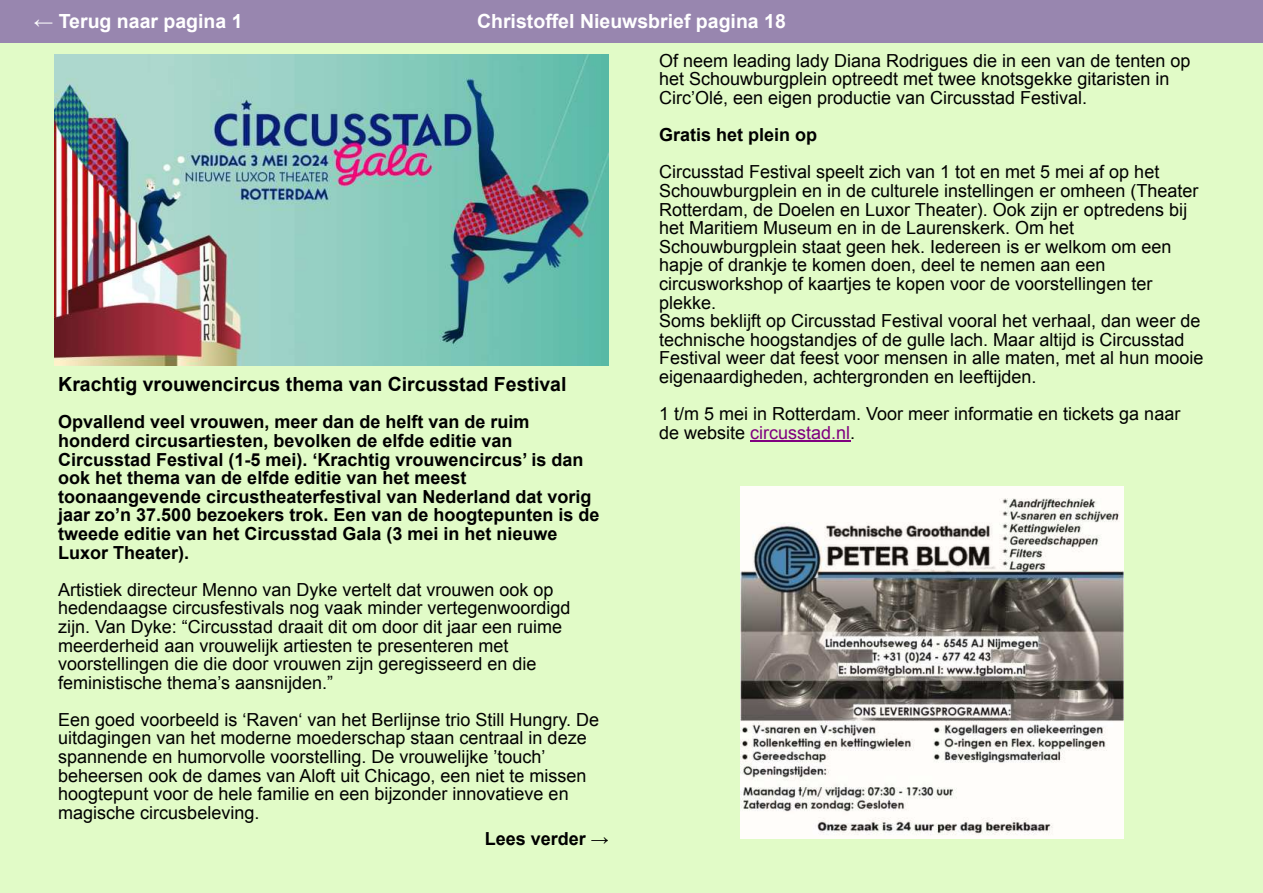
<style>
.page{position:relative;width:1263px;height:893px;background:#e1fbc7}
.page>*{position:absolute;margin:0;border:0;box-sizing:border-box;transform-origin:0 0}
.t1{font:700 19.5px "Arial";color:#fff}
.t2{font:700 19.5px "Arial";color:#000}
.t3{font:18px/18.6px "Arial";color:#000}
.t4{font:700 18px/18.6px "Arial";color:#000}
.s1{color:#800080}
</style>
<div class="page">
<div style="left:0;top:0;width:1263px;height:43px;background:#9886af"></div>
<hr style="left:750px;top:441px;width:100px;height:1px;background:#800080">
<img style="left:54px;top:54px;width:554px;height:312px">
<img style="left:740px;top:487px;width:383px;height:352px">
<p class="t1" style="left:34px;top:8px;width:210px">← Terug naar pagina 1</p>
<p class="t1" style="left:477px;top:8px;width:310px">Christoffel Nieuwsbrief pagina 18</p>
<p class="t2" style="left:58px;top:371px;width:510px">Krachtig vrouwencircus thema van Circusstad Festival</p>
<p class="t4" style="left:58px;top:413px;width:543px">Opvallend veel vrouwen, meer dan de helft van de ruim honderd circusartiesten, bevolken de elfde editie van Circusstad Festival (1-5 mei). ‘Krachtig vrouwencircus’ is dan ook het thema van de elfde editie van het meest toonaangevende circustheaterfestival van Nederland dat vorig jaar zo’n 37.500 bezoekers trok. Een van de hoogtepunten is de tweede editie van het Circusstad Gala (3 mei in het nieuwe Luxor Theater).</p>
<p class="t3" style="left:58px;top:580px;width:514px">Artistiek directeur Menno van Dyke vertelt dat vrouwen ook op hedendaagse circusfestivals nog vaak minder vertegenwoordigd zĳn. Van Dyke: “Circusstad draait dit om door dit jaar een ruime meerderheid aan vrouwelĳk artiesten te presenteren met voorstellingen die die door vrouwen zĳn geregisseerd en die feministische thema’s aansnĳden.”</p>
<p class="t3" style="left:58px;top:710px;width:542px">Een goed voorbeeld is ‘Raven‘ van het Berlĳnse trio Still Hungry. De uitdagingen van het moderne moederschap staan centraal in deze spannende en humorvolle voorstelling. De vrouwelĳke ’touch’ beheersen ook de dames van Aloft uit Chicago, een niet te missen hoogtepunt voor de hele familie en een bĳzonder innovatieve en magische circusbeleving.</p>
<p class="t4" style="left:485px;top:830px;width:126px">Lees verder →</p>
<p class="t3" style="left:659px;top:51px;width:533px">Of neem leading lady Diana Rodrigues die in een van de tenten op het Schouwburgplein optreedt met twee knotsgekke gitaristen in<br>Circ’Olé, een eigen productie van Circusstad Festival.</p>
<p class="t4" style="left:659px;top:126px;width:160px">Gratis het plein op</p>
<p class="t3" style="left:659px;top:163px;width:546px">Circusstad Festival speelt zich van 1 tot en met 5 mei af op het Schouwburgplein en in de culturele instellingen er omheen (Theater Rotterdam, de Doelen en Luxor Theater). Ook zĳn er optredens bĳ het Maritiem Museum en in de Laurenskerk. Om het Schouwburgplein staat geen hek. Iedereen is er welkom om een hapje of drankje te komen doen, deel te nemen aan een circusworkshop of kaartjes te kopen voor de voorstellingen ter plekke.<br>Soms beklĳft op Circusstad Festival vooral het verhaal, dan weer de technische hoogstandjes of de gulle lach. Maar altĳd is Circusstad Festival weer dat feest voor mensen in alle maten, met al hun mooie eigenaardigheden, achtergronden en leeftĳden.</p>
<p class="t3" style="left:659px;top:405px;width:523px">1 t/m 5 mei in Rotterdam. Voor meer informatie en tickets ga naar de website <span class="s1">circusstad.nl</span>.</p>
</div>
